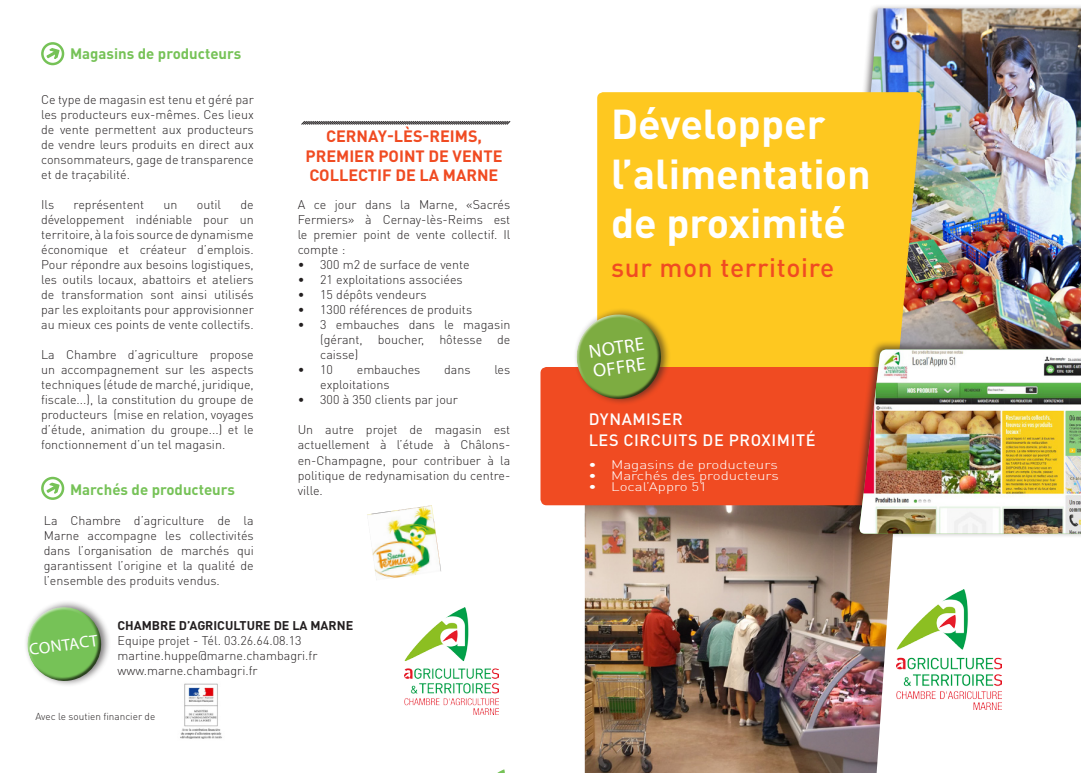
<style>
.page{position:relative;width:1081px;height:773px;background:#fff}
.page>*{position:absolute;margin:0;border:0;box-sizing:border-box;transform-origin:0 0}
.t1{font:700 41.25px/49.5px "DIN Pro";color:#fff}
.t2{font:500 26.25px "DIN Pro";letter-spacing:.025em;color:#f04b22}
.t3{font:19px/20px "Myriad Pro";color:#fff}
.t4{font:16.62px "Myriad Pro";color:#fff}
.t5{font:700 16.25px/19.5px "DIN Pro";color:#f04b22;text-align:center}
.t6{font:500 16.25px/21.2px "DIN Pro";letter-spacing:.035em;color:#fff}
.t7{font:700 15px "DIN Pro";color:#76c257}
.t8{font:300 12.5px/15px "DIN Pro";color:#231f20;text-align:justify}
.t9{font:700 12.5px "DIN Pro";color:#231f20}
.t10{font:300 12.25px "DIN Pro";color:#fff;scale:1.22 1}
.t11{font:300 10px "DIN Pro";color:#231f20}
</style>
<div class="page">
<img style="left:864px;top:8px;width:217px;height:332px">
<img style="left:585px;top:505px;width:308px;height:267px">
<div style="left:597px;top:92px;width:325px;height:275px;background:#fec820"></div>
<div style="left:540px;top:367px;width:310px;height:138px;background:#f04b22"></div>
<div style="left:850px;top:340px;width:231px;height:198px;background:#231f20;opacity:.6"></div>
<img style="left:859px;top:349px;width:222px;height:184px">
<svg style="left:569px;top:307px;width:101px;height:98px;background:#ab9f48"></svg>
<img style="left:896px;top:589px;width:105px;height:120px">
<svg style="left:45px;top:47px;width:16px;height:14px"></svg>
<div style="left:41px;top:42px;width:23px;height:23px;border:2px solid #76c257;border-radius:50%"></div>
<svg style="left:301px;top:121px;width:210px;height:4px"></svg>
<img style="left:367px;top:505px;width:74px;height:75px">
<svg style="left:45px;top:481px;width:16px;height:15px"></svg>
<div style="left:41px;top:476px;width:23px;height:24px;border:2px solid #76c257;border-radius:50%"></div>
<svg style="left:499px;top:769px;width:6px;height:3px"></svg>
<svg style="left:26px;top:602px;width:83px;height:83px"></svg>
<img style="left:404px;top:607px;width:94px;height:107px">
<img style="left:180px;top:683px;width:42px;height:56px">
<p class="t7" style="left:70px;top:44px;width:173px">Magasins de producteurs</p>
<p class="t8" style="left:41px;top:92px;width:214px">Ce type de magasin est tenu et géré par les producteurs eux-mêmes. Ces lieux de vente permettent aux producteurs de vendre leurs produits en direct aux consommateurs, gage de transparence et de traçabilité.</p>
<p class="t8" style="left:41px;top:197px;width:15px">Ils</p>
<p class="t8" style="left:74px;top:197px;width:72px">représentent</p>
<p class="t8" style="left:164px;top:197px;width:15px">un</p>
<p class="t8" style="left:197px;top:197px;width:26px">outil</p>
<h3 class="t5" style="left:305px;top:126px;width:199px">CERNAY-LÈS-REIMS,<br>PREMIER POINT DE VENTE<br>COLLECTIF DE LA MARNE</h3>
<p class="t8" style="left:298px;top:197px;width:214px">A ce jour dans la Marne, «Sacrés Fermiers» à Cernay-lès-Reims est le premier point de vente collectif. Il compte :</p>
<p class="t8" style="left:298px;top:257px;width:173px">• 300 m2 de surface de vente</p>
<p class="t8" style="left:298px;top:272px;width:166px">• 21 exploitations associées</p>
<p class="t8" style="left:298px;top:287px;width:130px">• 15 dépôts vendeurs</p>
<p class="t8" style="left:298px;top:302px;width:176px">• 1300 références de produits</p>
<p class="t8" style="left:320px;top:317px;width:192px;text-indent:-22px">• 3 embauches dans le magasin (gérant, boucher, hôtesse de caisse)</p>
<p class="t8" style="left:298px;top:362px;width:37px">• 10</p>
<p class="t8" style="left:357px;top:362px;width:65px">embauches</p>
<p class="t8" style="left:444px;top:362px;width:28px">dans</p>
<p class="t8" style="left:494px;top:362px;width:17px">les</p>
<p class="t8" style="left:320px;top:377px;width:71px">exploitations</p>
<p class="t8" style="left:298px;top:392px;width:162px">• 300 à 350 clients par jour</p>
<p class="t8" style="left:298px;top:422px;width:214px">Un autre projet de magasin est actuellement à l’étude à Châlons&shy;en-Champagne, pour contribuer à la politique de redynamisation du centre-</p>
<p class="t8" style="left:41px;top:197px;width:214px;text-indent:199px">de développement indéniable pour un territoire, à la fois source de dynamisme économique et créateur d’emplois.<br>Pour répondre aux besoins logistiques, les outils locaux, abattoirs et ateliers de transformation sont ainsi utilisés par les exploitants pour approvisionner au mieux ces points de vente collectifs.</p>
<p class="t8" style="left:41px;top:347px;width:214px">La Chambre d’agriculture propose un accompagnement sur les aspects techniques (étude de marché, juridique, fiscale...), la constitution du groupe de producteurs (mise en relation, voyages d’étude, animation du groupe...) et le fonctionnement d’un tel magasin.</p>
<p class="t7" style="left:70px;top:479px;width:166px">Marchés de producteurs</p>
<p class="t8" style="left:298px;top:482px;width:27px">ville.</p>
<p class="t8" style="left:44px;top:512px;width:211px">La Chambre d’agriculture de la Marne accompagne les collectivités dans l’organisation de marchés qui garantissent l’origine et la qualité de l’ensemble des produits vendus.</p>
<p class="t9" style="left:118px;top:616px;width:237px">CHAMBRE D’AGRICULTURE DE LA MARNE</p>
<p class="t8" style="left:118px;top:632px;width:201px;text-align:left">Equipe projet - Tél. 03.26.64.08.13 martine.huppe@marne.chambagri.fr www.marne.chambagri.fr</p>
<p class="t11" style="left:36px;top:709px;width:121px">Avec le soutien financier de</p>
<h3 class="t4" style="left:28px;top:639px;width:70px;rotate:-8deg">CONTACT</h3>
<h1 class="t1" style="left:611px;top:98px;width:261px">Développer l’alimentation de proximité</h1>
<h2 class="t2" style="left:611px;top:249px;width:225px">sur mon territoire</h2>
<h3 class="t3" style="left:587px;top:341px;width:57px;rotate:-8deg">NOTRE<br>OFFRE</h3>
<h3 class="t6" style="left:589px;top:408px;width:228px">DYNAMISER<br>LES CIRCUITS DE PROXIMITÉ</h3>
<p class="t10" style="left:589px;top:456px;width:156px">• Magasins de producteurs</p>
<p class="t10" style="left:589px;top:467px;width:158px">• Marchés des producteurs</p>
<p class="t10" style="left:589px;top:478px;width:98px">• Local’Appro 51</p>
</div>
